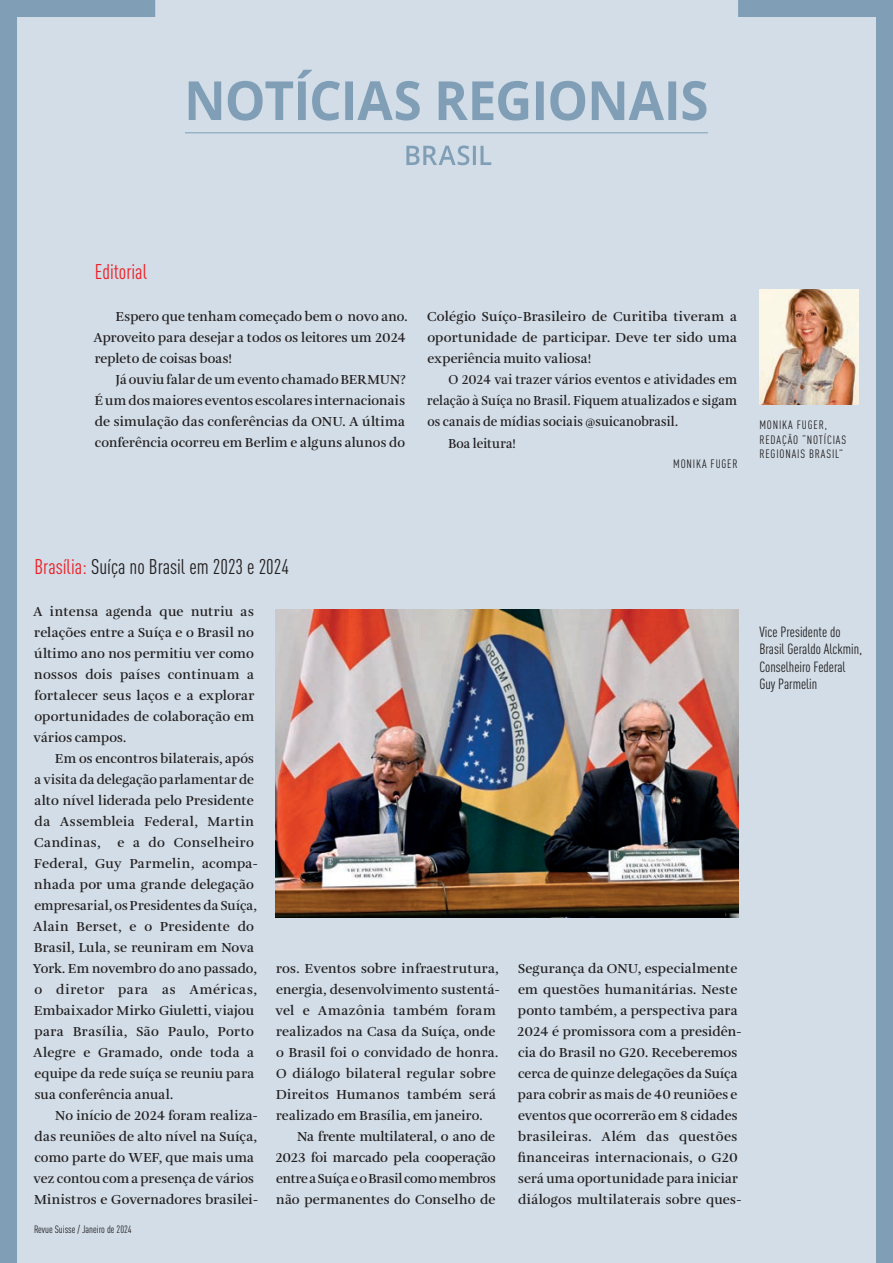
<style>
.page{position:relative;width:893px;height:1263px;background:#d2dde7}
.page>*{position:absolute;margin:0;border:0;box-sizing:border-box;transform-origin:0 0}
.t1{font:condensed 21px "DINOT";color:#231f20}
.t2{font:condensed 21px "DINOT";color:#ee1d23}
.t3{font:condensed 14.7px/17.5px "DINOT";color:#231f20}
.t4{font:600 13.5px/21px "Amalia Pro";letter-spacing:.01em;color:#231f20}
.t5{font:600 13.5px "Amalia Pro";letter-spacing:.01em;color:#231f20;scale:.95 1}
.t6{font:600 13.5px "Amalia Pro";letter-spacing:.01em;color:#231f20;scale:.96 1}
.t7{font:condensed 12px/14.4px "DINOT";letter-spacing:.07em;color:#231f20}
.t8{font:condensed 10.5px "DINOT";color:#231f20}
.s1{color:#ee1d23}
</style>
<div class="page">
<svg style="left:0;top:0;width:155px;height:1263px"></svg>
<svg style="left:738px;top:0;width:155px;height:1263px"></svg>
<img style="left:759px;top:289px;width:100px;height:116px">
<svg style="left:406px;top:145px;width:85px;height:20px"></svg>
<svg style="left:189px;top:70px;width:517px;height:51px"></svg>
<hr style="left:185px;top:132px;width:523px;height:1px;background:#809fb6">
<img style="left:276px;top:609px;width:462px;height:308px">
<h1 class="t2" style="left:95px;top:260px;width:54px">Editorial</h1>
<p class="t4" style="left:94px;top:307px;width:316px;text-indent:22px">Espero que tenham começado bem o novo ano.<br>Aproveito para desejar a todos os leitores um 2024 repleto de coisas boas!</p>
<p class="t4" style="left:95px;top:370px;width:313px;text-align:justify;text-indent:21px">Já ouviu falar de um evento chamado BERMUN?<br>É um dos maiores eventos escolares internacionais de simulação das conferências da ONU. A última conferência ocorreu em Berlim e alguns alunos do</p>
<p class="t4" style="left:427px;top:307px;width:312px;text-align:justify">Colégio Suíço-Brasileiro de Curitiba tiveram a oportunidade de participar. Deve ter sido uma experiência muito valiosa!</p>
<p class="t6" style="left:448px;top:372px;width:302px">O 2024 vai trazer vários eventos e atividades em</p>
<p class="t5" style="left:427px;top:393px;width:328px">relação à Suíça no Brasil. Fiquem atualizados e sigam</p>
<p class="t5" style="left:427px;top:414px;width:265px">os canais de mídias sociais @suicanobrasil.</p>
<p class="t5" style="left:448px;top:435px;width:73px">Boa leitura!</p>
<p class="t7" style="left:673px;top:457px;width:66px">MONIKA FUGER</p>
<p class="t7" style="left:759px;top:418px;width:88px">MONIKA FUGER,<br>REDAÇÃO “NOTÍCIAS<br>REGIONAIS BRASIL”</p>
<h1 class="t1" style="left:35px;top:554px;width:256px"><span class="s1">Brasília:</span> Suíça no Brasil em 2023 e 2024</h1>
<p class="t4" style="left:33px;top:601px;width:223px;text-align:justify">A intensa agenda que nutriu as relações entre a Suíça e o Brasil no último ano nos permitiu ver como nossos dois países continuam a fortalecer seus laços e a explorar oportunidades de colaboração em vários campos.</p>
<p class="t4" style="left:34px;top:748px;width:221px;text-align:justify;text-indent:21px">Em os encontros bilaterais, após a visita da delegação parlamentar de alto nível liderada pelo Presidente da Assembleia Federal, Martin Candinas,</p>
<p class="t4" style="left:33px;top:832px;width:227px;text-indent:85px">e a do Conselheiro<br>Federal, Guy Parmelin, acompa&shy;nhada por uma grande delegação empresarial, os Presidentes da Suíça,<br>Alain Berset, e o Presidente do<br>Brasil, Lula, se reuniram em Nova<br>York. Em novembro do ano passado, o diretor para as Américas,<br>Embaixador Mirko Giuletti, viajou para Brasília, São Paulo, Porto<br>Alegre e Gramado, onde toda a equipe da rede suíça se reuniu para sua conferência anual.</p>
<p class="t4" style="left:34px;top:1105px;width:226px;text-indent:22px">No início de 2024 foram realiza&shy;das reuniões de alto nível na Suíça, como parte do WEF, que mais uma vez contou com a presença de vários Ministros e Governadores brasilei-</p>
<p class="t4" style="left:275px;top:958px;width:226px">ros. Eventos sobre infraestrutura, energia, desenvolvimento sustentá&shy;vel e Amazônia também foram realizados na Casa da Suíça, onde o Brasil foi o convidado de honra.<br>O diálogo bilateral regular sobre Direitos Humanos também será realizado em Brasília, em janeiro.</p>
<p class="t4" style="left:275px;top:1126px;width:222px;text-align:justify;text-indent:22px">Na frente multilateral, o ano de 2023 foi marcado pela cooperação entre a Suíça e o Brasil como membros não permanentes do Conselho de</p>
<p class="t8" style="left:34px;top:1223px;width:99px">Revue Suisse / Janeiro de 2024</p>
<p class="t3" style="left:759px;top:622px;width:104px">Vice Presidente do<br>Brasil Geraldo Alckmin,<br>Conselheiro Federal<br>Guy Parmelin</p>
<p class="t4" style="left:517px;top:958px;width:226px">Segurança da ONU, especialmente em questões humanitárias. Neste ponto também, a perspectiva para 2024 é promissora com a presidên&shy;cia do Brasil no G20. Receberemos cerca de quinze delegações da Suíça para cobrir as mais de 40 reuniões e eventos que ocorrerão em 8 cidades brasileiras. Além das questões financeiras internacionais, o G20 será uma oportunidade para iniciar diálogos multilaterais sobre ques-</p>
</div>
